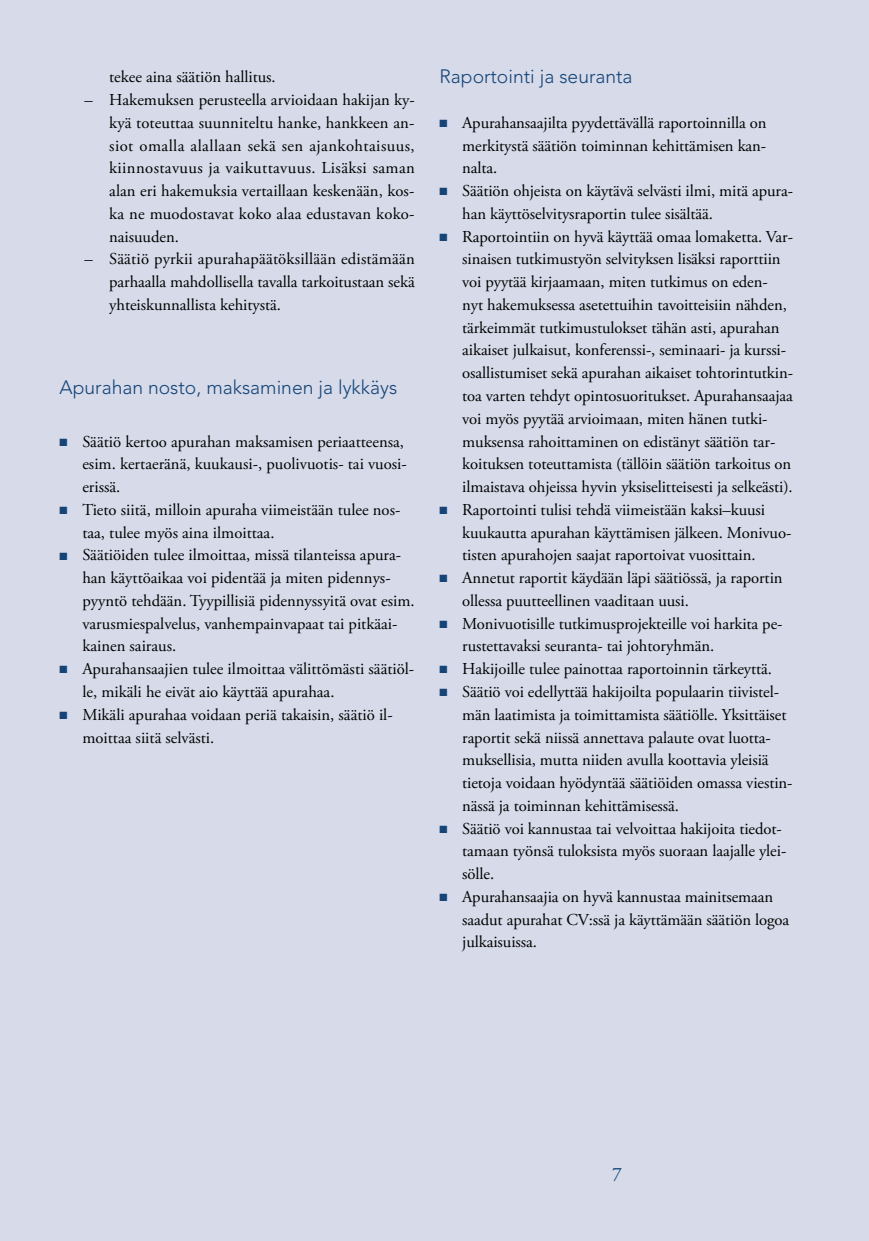
<style>
.page{position:relative;width:869px;height:1241px;background:#fff}
.page>*{position:absolute;margin:0;border:0;box-sizing:border-box;transform-origin:0 0}
.t1{font:21px "Adobe Garamond Regular SC";color:#144478}
.t2{font:300 19.25px "Avenir";color:#144478}
.t3{font:16.62px/22.8px "Adobe Garamond Pro";letter-spacing:-.005em;color:#000}
.s1{color:#144478}
</style>
<div class="page">
<div style="left:0;top:0;width:868px;height:1240px;background:#d7dbe9"></div>
<p class="t3" style="left:109px;top:66px;width:168px">tekee aina säätiön hallitus.</p>
<p class="t3" style="left:109px;top:89px;width:307px;text-align:justify;text-indent:-25px">– Hakemuksen perusteella arvioidaan hakijan ky&shy;kyä toteuttaa suunniteltu hanke, hankkeen an&shy;siot omalla alallaan sekä sen ajankohtaisuus, kiinnostavuus ja vaikuttavuus. Lisäksi saman alan eri hakemuksia vertaillaan keskenään, kos&shy;ka ne muodostavat koko alaa edustavan koko&shy;naisuuden.</p>
<p class="t3" style="left:109px;top:248px;width:307px;text-align:justify;text-indent:-25px">– Säätiö pyrkii apurahapäätöksillään edistämään parhaalla mahdollisella tavalla tarkoitustaan sekä yhteiskunnallista kehitystä.</p>
<p class="t2" style="left:60px;top:376px;width:339px">Apurahan nosto, maksaminen ja lykkäys</p>
<p class="t3" style="left:82px;top:430px;width:325px;text-align:justify;text-indent:-23px"><span class="s1">■</span> Säätiö kertoo apurahan maksamisen periaatteensa, esim. kertaeränä, kuukausi-, puolivuotis- tai vuosi&shy;erissä.</p>
<p class="t3" style="left:82px;top:498px;width:319px;text-indent:-23px"><span class="s1">■</span> Tieto siitä, milloin apuraha viimeistään tulee nos&shy;taa, tulee myös aina ilmoittaa.</p>
<p class="t3" style="left:82px;top:544px;width:333px;text-indent:-23px"><span class="s1">■</span> Säätiöiden tulee ilmoittaa, missä tilanteissa apura&shy;han käyttöaikaa voi pidentää ja miten pidennys&shy;pyyntö tehdään. Tyypillisiä pidennyssyitä ovat esim. varusmiespalvelus, vanhempainvapaat tai pitkäai&shy;kainen sairaus.</p>
<p class="t3" style="left:82px;top:658px;width:333px;text-indent:-23px"><span class="s1">■</span> Apurahansaajien tulee ilmoittaa välittömästi säätiöl&shy;le, mikäli he eivät aio käyttää apurahaa.</p>
<p class="t3" style="left:82px;top:703px;width:312px;text-indent:-23px"><span class="s1">■</span> Mikäli apurahaa voidaan periä takaisin, säätiö il&shy;moittaa siitä selvästi.</p>
<p class="t2" style="left:439px;top:65px;width:194px">Raportointi ja seuranta</p>
<p class="t3" style="left:462px;top:112px;width:306px;text-align:justify;text-indent:-23px"><span class="s1">■</span> Apurahansaajilta pyydettävällä raportoinnilla on merkitystä säätiön toiminnan kehittämisen kan&shy;nalta.</p>
<p class="t3" style="left:462px;top:180px;width:332px;text-indent:-23px"><span class="s1">■</span> Säätiön ohjeista on käytävä selvästi ilmi, mitä apura&shy;han käyttöselvitysraportin tulee sisältää.</p>
<p class="t3" style="left:462px;top:225px;width:332px;text-indent:-23px"><span class="s1">■</span> Raportointiin on hyvä käyttää omaa lomaketta. Var&shy;sinaisen tutkimustyön selvityksen lisäksi raporttiin voi pyytää kirjaamaan, miten tutkimus on eden-<br>nyt hakemuksessa asetettuihin tavoitteisiin nähden, tärkeimmät tutkimustulokset tähän asti, apurahan aikaiset julkaisut, konferenssi-, seminaari- ja kurssi&shy;osallistumiset sekä apurahan aikaiset tohtorintutkin&shy;toa varten tehdyt opintosuoritukset. Apurahansaajaa voi myös pyytää arvioimaan, miten hänen tutki&shy;muksensa rahoittaminen on edistänyt säätiön tar&shy;koituksen toteuttamista (tällöin säätiön tarkoitus on ilmaistava ohjeissa hyvin yksiselitteisesti ja selkeästi).</p>
<p class="t3" style="left:462px;top:498px;width:330px;text-indent:-23px"><span class="s1">■</span> Raportointi tulisi tehdä viimeistään kaksi–kuusi kuukautta apurahan käyttämisen jälkeen. Monivuo&shy;tisten apurahojen saajat raportoivat vuosittain.</p>
<p class="t3" style="left:462px;top:567px;width:322px;text-indent:-23px"><span class="s1">■</span> Annetut raportit käydään läpi säätiössä, ja raportin ollessa puutteellinen vaaditaan uusi.</p>
<p class="t3" style="left:462px;top:612px;width:321px;text-indent:-23px"><span class="s1">■</span> Monivuotisille tutkimusprojekteille voi harkita pe&shy;rustettavaksi seuranta- tai johtoryhmän.</p>
<p class="t3" style="left:439px;top:658px;width:334px"><span class="s1">■</span> Hakijoille tulee painottaa raportoinnin tärkeyttä.</p>
<p class="t3" style="left:462px;top:680px;width:331px;text-indent:-23px"><span class="s1">■</span> Säätiö voi edellyttää hakijoilta populaarin tiivistel&shy;män laatimista ja toimittamista säätiölle. Yksittäiset raportit sekä niissä annettava palaute ovat luotta&shy;muksellisia, mutta niiden avulla koottavia yleisiä tietoja voidaan hyödyntää säätiöiden omassa viestin&shy;nässä ja toiminnan kehittämisessä.</p>
<p class="t3" style="left:462px;top:817px;width:325px;text-indent:-23px"><span class="s1">■</span> Säätiö voi kannustaa tai velvoittaa hakijoita tiedot&shy;tamaan työnsä tuloksista myös suoraan laajalle ylei&shy;sölle.</p>
<p class="t3" style="left:462px;top:885px;width:328px;text-indent:-23px"><span class="s1">■</span> Apurahansaajia on hyvä kannustaa mainitsemaan saadut apurahat CV:ssä ja käyttämään säätiön logoa julkaisuissa.</p>
<p class="t1" style="left:611px;top:1158px;width:11px">7</p>
</div>
